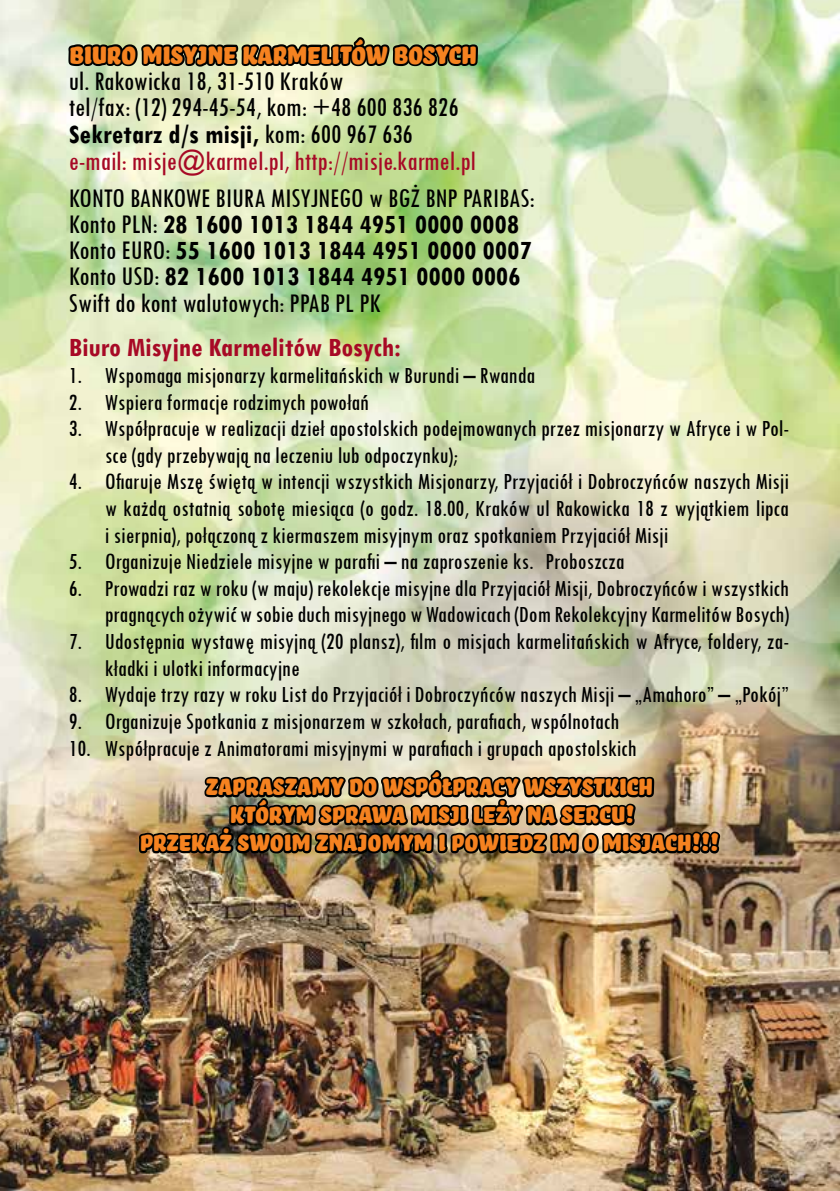
<style>
.page{position:relative;width:840px;height:1191px;background:#fff}
.page>*{position:absolute;margin:0;border:0;box-sizing:border-box;transform-origin:0 0}
.t1{font:32px "Bello Sm Cp";color:#f58220}
.t2{font:30px/28px "Bello Sm Cp";color:#f58220;text-align:center}
.t3{font:condensed 28px/26.2px "Tw Cen";color:#000}
.t4{font:700 condensed 28px "Tw Cen";color:#a70925}
.t5{font:condensed 24px/26.6px "Tw Cen";color:#000}
.s1{font-weight:700}
.s2{color:#a70925}
</style>
<div class="page">
<img style="left:0;top:0;width:839px;height:1191px">
<img style="left:21px;top:0;width:701px;height:1145px">
<h1 class="t1" style="left:69px;top:38px;width:409px">BIURO MISYJNE KARMELITÓW BOSYCH</h1>
<p class="t3" style="left:69px;top:67px;width:408px">ul. Rakowicka 18, 31-510 Kraków<br>tel/fax: (12) 294-45-54, kom: +48 600 836 826<br><span class="s1">Sekretarz d/s misji,</span> kom: 600 967 636 <span class="s2">e-mail: misje@karmel.pl, http://misje.karmel.pl</span></p>
<p class="t3" style="left:69px;top:185px;width:467px">KONTO BANKOWE BIURA MISYJNEGO w BGŻ BNP PARIBAS:<br>Konto PLN: <span class="s1">28 1600 1013 1844 4951 0000 0008<br></span>Konto EURO: <span class="s1">55 1600 1013 1844 4951 0000 0007<br></span>Konto USD: <span class="s1">82 1600 1013 1844 4951 0000 0006<br></span>Swift do kont walutowych: PPAB PL PK</p>
<p class="t4" style="left:69px;top:331px;width:333px">Biuro Misyjne Karmelitów Bosych:</p>
<p class="t5" style="left:69px;top:361px;width:468px">1. Wspomaga misjonarzy karmelitańskich w Burundi – Rwanda</p>
<p class="t5" style="left:69px;top:388px;width:302px">2. Wspiera formacje rodzimych powołań</p>
<p class="t5" style="left:105px;top:415px;width:685px;text-indent:-36px">3. Współpracuje w realizacji dzieł apostolskich podejmowanych przez misjonarzy w Afryce i w Pol&shy;sce (gdy przebywają na leczeniu lub odpoczynku);</p>
<p class="t5" style="left:105px;top:468px;width:685px;text-align:justify;text-indent:-36px">4. Ofiaruje Mszę świętą w intencji wszystkich Misjonarzy, Przyjaciół i Dobroczyńców naszych Misji w każdą ostatnią sobotę miesiąca (o godz. 18.00, Kraków ul Rakowicka 18 z wyjątkiem lipca i sierpnia), połączoną z kiermaszem misyjnym oraz spotkaniem Przyjaciół Misji</p>
<p class="t5" style="left:69px;top:548px;width:557px">5. Organizuje Niedziele misyjne w parafii – na zaproszenie ks. Proboszcza</p>
<p class="t5" style="left:69px;top:574px;width:721px;text-align:right">6. Prowadzi raz w roku (w maju) rekolekcje misyjne dla Przyjaciół Misji, Dobroczyńców i wszystkich pragnących ożywić w sobie duch misyjnego w Wadowicach (Dom Rekolekcyjny Karmelitów Bosych)</p>
<p class="t5" style="left:105px;top:627px;width:685px;text-indent:-36px">7. Udostępnia wystawę misyjną (20 plansz), film o misjach karmelitańskich w Afryce, foldery, za&shy;kładki i ulotki informacyjne</p>
<p class="t5" style="left:69px;top:680px;width:721px">8. Wydaje trzy razy w roku List do Przyjaciół i Dobroczyńców naszych Misji – „Amahoro” – „Pokój”</p>
<p class="t5" style="left:69px;top:707px;width:551px">9. Organizuje Spotkania z misjonarzem w szkołach, parafiach, wspólnotach</p>
<p class="t5" style="left:69px;top:734px;width:569px">10. Współpracuje z Animatorami misyjnymi w parafiach i grupach apostolskich</p>
<p class="t2" style="left:139px;top:773px;width:580px">Zapraszamy do współpracy wszystkich<br>którym sprawa misji leży na sercu!<br>Przekaż swoim Znajomym i powiedz im o misjach!!!</p>
</div>
